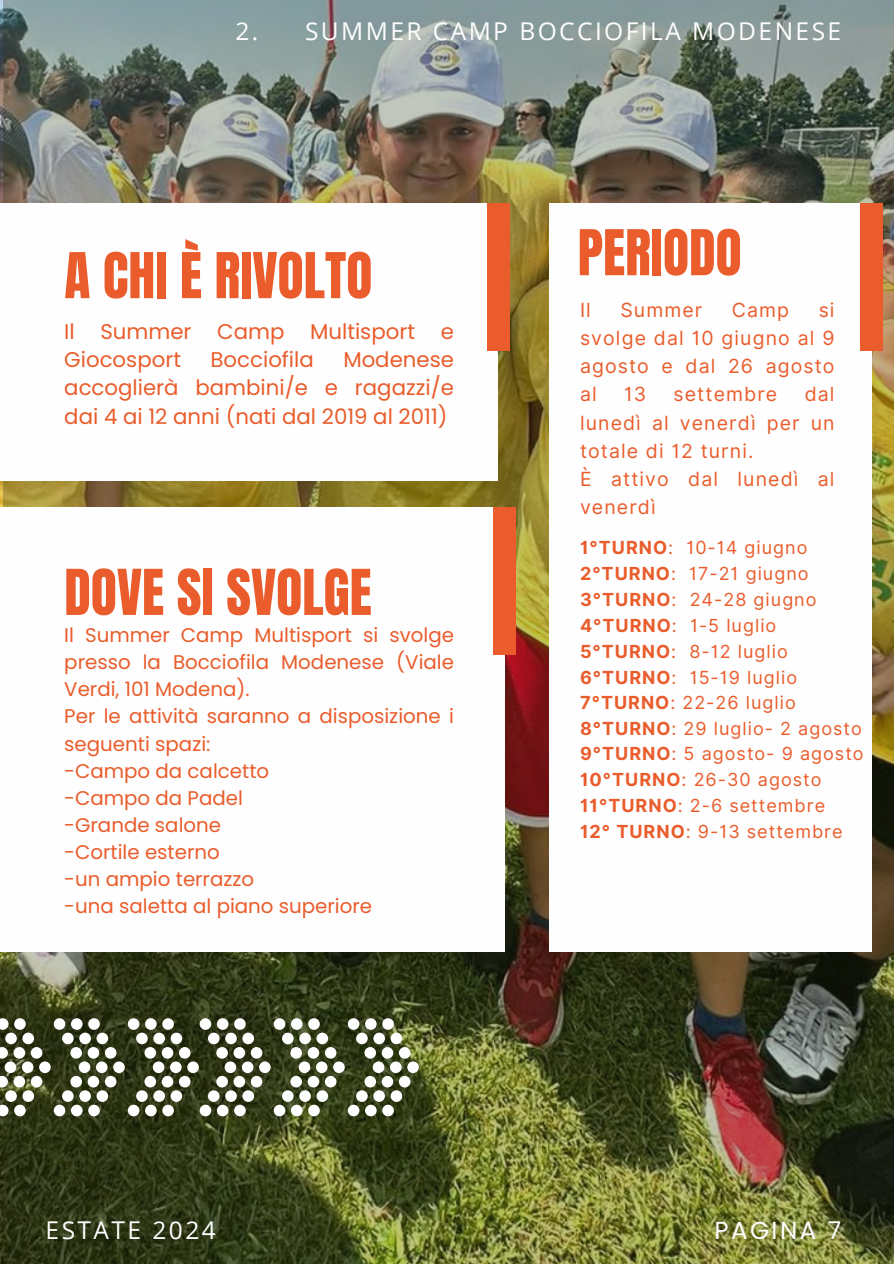
<style>
.page{position:relative;width:894px;height:1264px;background:#fff}
.page>*{position:absolute;margin:0;border:0;box-sizing:border-box;transform-origin:0 0}
.t1{font:53.7px "Anton";color:#ea5c2b}
.t2{font:24.6px "Poppins";letter-spacing:.1em;color:#fff}
.t3{font:24.45px "Open Sans";letter-spacing:.1em;color:#fefefe}
.t4{font:24.45px "Open Sans";letter-spacing:.1em;color:#fff}
.t5{font:21.3px/28.3px "Poppins";color:#ea5c2b}
.t6{font:19.8px/27px "Poppins";color:#ea5c2b}
.t7{font:19.5px/28.2px "Inter";letter-spacing:.055em;color:#ea5c2b;text-align:justify}
.t8{font:18px "Inter";letter-spacing:.055em;color:#ea5c2b}
.s1{font-weight:700}
</style>
<div class="page">
<img style="left:3px;top:0;width:890px;height:1263px">
<div style="left:0;top:203px;width:498px;height:277px;background:#fefefe"></div>
<div style="left:487px;top:203px;width:22px;height:147px;background:#ea5c2b"></div>
<div style="left:0;top:507px;width:504px;height:444px;background:#fefefe"></div>
<div style="left:493px;top:507px;width:22px;height:147px;background:#ea5c2b"></div>
<div style="left:549px;top:203px;width:322px;height:748px;background:#fefefe"></div>
<div style="left:860px;top:203px;width:22px;height:147px;background:#ea5c2b"></div>
<svg style="left:0;top:1018px;width:419px;height:98px"></svg>
<p class="t3" style="left:235px;top:14px;width:607px">2. SUMMER CAMP BOCCIOFILA MODENESE</p>
<h2 class="t1" style="left:64px;top:237px;width:309px">A CHI È RIVOLTO</h2>
<p class="t5" style="left:64px;top:317px;width:391px">Il Summer Camp Multisport e<br>Giocosport</p>
<p class="t5" style="left:210px;top:345px;width:105px">Bocciofila</p>
<p class="t5" style="left:64px;top:345px;width:391px;text-align:justify;text-indent:279px">Modenese accoglierà bambini/e e ragazzi/e dai 4 ai 12 anni (nati dal 2019 al 2011)</p>
<p class="t1" style="left:64px;top:553px;width:309px">DOVE SI SVOLGE</p>
<p class="t6" style="left:64px;top:622px;width:391px">Il Summer Camp Multisport si svolge presso la Bocciofila Modenese (Viale<br>Verdi, 101 Modena).<br>Per le attività saranno a disposizione i seguenti spazi:<br>-Campo da calcetto<br>-Campo da Padel<br>-Grande salone<br>-Cortile esterno<br>-un ampio terrazzo<br>-una saletta al piano superiore</p>
<p class="t1" style="left:577px;top:214px;width:165px">PERIODO</p>
<h1 class="t7" style="left:580px;top:296px;width:12px">Il</h1>
<h1 class="t7" style="left:620px;top:296px;width:83px">Summer</h1>
<h1 class="t7" style="left:731px;top:296px;width:59px">Camp</h1>
<h1 class="t7" style="left:580px;top:296px;width:256px;text-indent:238px">si svolge dal 10 giugno al 9 agosto e dal 26 agosto al</h1>
<h1 class="t7" style="left:624px;top:380px;width:24px">13</h1>
<h1 class="t7" style="left:673px;top:380px;width:105px">settembre</h1>
<h1 class="t7" style="left:580px;top:380px;width:256px;text-align:left;text-indent:224px">dal lunedì al venerdì per un totale di 12 turni.<br>È attivo dal lunedì al venerdì</h1>
<h1 class="t8" style="left:580px;top:537px;width:229px"><span class="s1">1°TURNO</span>: 10-14 giugno</h1>
<p class="t8" style="left:580px;top:563px;width:230px"><span class="s1">2°TURNO</span>: 17-21 giugno</p>
<p class="t8" style="left:580px;top:589px;width:238px"><span class="s1">3°TURNO</span>: 24-28 giugno</p>
<p class="t8" style="left:580px;top:614px;width:198px"><span class="s1">4°TURNO</span>: 1-5 luglio</p>
<p class="t8" style="left:580px;top:640px;width:209px"><span class="s1">5°TURNO</span>: 8-12 luglio</p>
<p class="t8" style="left:580px;top:666px;width:219px"><span class="s1">6°TURNO</span>: 15-19 luglio</p>
<p class="t8" style="left:580px;top:691px;width:217px"><span class="s1">7°TURNO</span>: 22-26 luglio</p>
<h1 class="t8" style="left:580px;top:717px;width:283px"><span class="s1">8°TURNO</span>: 29 luglio- 2 agosto</h1>
<h3 class="t8" style="left:580px;top:743px;width:285px"><span class="s1">9°TURNO</span>: 5 agosto- 9 agosto</h3>
<p class="t8" style="left:580px;top:769px;width:243px"><span class="s1">10°TURNO</span>: 26-30 agosto</p>
<h2 class="t8" style="left:580px;top:794px;width:246px"><span class="s1">11°TURNO</span>: 2-6 settembre</h2>
<h2 class="t8" style="left:580px;top:820px;width:264px"><span class="s1">12° TURNO</span>: 9-13 settembre</h2>
<h3 class="t4" style="left:46px;top:1213px;width:172px">ESTATE 2024</h3>
<p class="t2" style="left:714px;top:1213px;width:128px">PAGINA 7</p>
</div>
